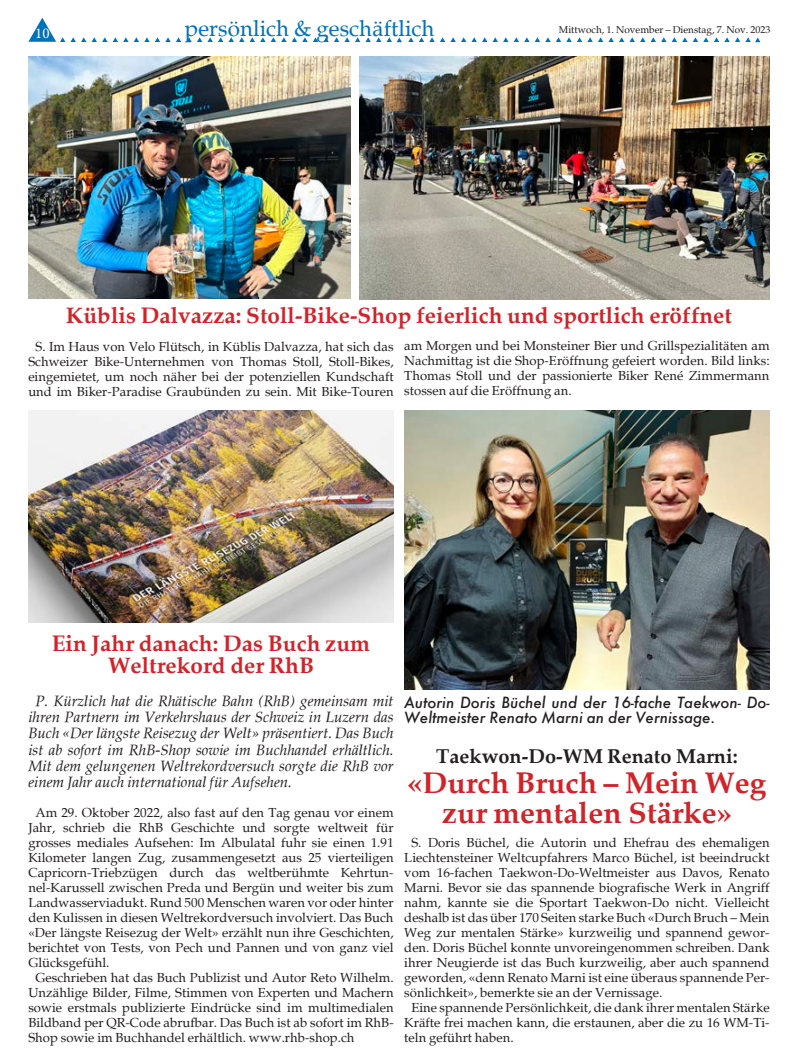
<style>
.page{position:relative;width:798px;height:1063px;background:#fff}
.page>*{position:absolute;margin:0;border:0;box-sizing:border-box;transform-origin:0 0}
.Lauftext{font:700 30px/30px "Palatia";color:#d1232a;text-align:center}
.Lauftext-2{font:700 22.5px/22.5px "Palatia";color:#d1232a;text-align:center}
.Seitenrubrik{font:22.5px "Palatia";color:#0072bc}
.Lauftext-3{font:700 20px "Palatia";color:#231f20}
.Lauftext-4{font:italic 15px/16.2px "Palatia";color:#231f20;text-align:justify}
.Lauftext-5{font:italic 500 15px/15px "Futura";color:#231f20}
.t1{font:15px "Minion Pro";color:#fff}
.Lauftext-6{font:13.12px/15px "Palatia";color:#231f20;text-align:justify}
.t2{font:10px "Palatia";color:#231f20}
</style>
<div class="page">
<svg style="left:113px;top:37px;width:15px;height:5px"></svg>
<svg style="left:134px;top:37px;width:15px;height:5px"></svg>
<svg style="left:155px;top:37px;width:152px;height:5px"></svg>
<svg style="left:313px;top:37px;width:15px;height:5px"></svg>
<svg style="left:334px;top:37px;width:15px;height:5px"></svg>
<svg style="left:28px;top:18px;width:79px;height:24px"></svg>
<svg style="left:355px;top:37px;width:47px;height:5px"></svg>
<svg style="left:408px;top:37px;width:47px;height:5px"></svg>
<svg style="left:461px;top:37px;width:15px;height:5px"></svg>
<svg style="left:482px;top:37px;width:15px;height:5px"></svg>
<svg style="left:503px;top:37px;width:152px;height:5px"></svg>
<svg style="left:661px;top:37px;width:15px;height:5px"></svg>
<svg style="left:682px;top:37px;width:15px;height:5px"></svg>
<svg style="left:703px;top:37px;width:57px;height:5px"></svg>
<img style="left:28px;top:57px;width:322px;height:241px">
<img style="left:360px;top:57px;width:409px;height:242px">
<img style="left:28px;top:411px;width:365px;height:212px">
<img style="left:404px;top:411px;width:365px;height:279px">
<p class="t1" style="left:35px;top:23px;width:16px">10</p>
<p class="Seitenrubrik" style="left:185px;top:15px;width:251px">persönlich &amp; geschäftlich</p>
<p class="t2" style="left:558px;top:23px;width:213px">Mittwoch, 1. November – Dienstag, 7. Nov. 2023</p>
<p class="Lauftext-2" style="left:66px;top:304px;width:667px">Küblis Dalvazza: Stoll-Bike-Shop feierlich und sportlich eröffnet</p>
<p class="Lauftext-6" style="left:28px;top:339px;width:366px;text-align:center">S. Im Haus von Velo Flütsch, in Küblis Dalvazza, hat sich das Schweizer Bike-Unternehmen von Thomas Stoll, Stoll-Bikes, eingemietet, um noch näher bei der potenziellen Kundschaft und im Biker-Paradise Graubünden zu sein. Mit Bike-Touren</p>
<p class="Lauftext-6" style="left:404px;top:338px;width:366px">am Morgen und bei Monsteiner Bier und Grillspezialitäten am Nachmittag ist die Shop-Eröffnung gefeiert worden. Bild links:<br>Thomas Stoll und der passionierte Biker René Zimmermann stossen auf die Eröffnung an.</p>
<p class="Lauftext-2" style="left:52px;top:632px;width:320px">Ein Jahr danach: Das Buch zum<br>Weltrekord der RhB</p>
<p class="Lauftext-4" style="left:28px;top:693px;width:367px;text-indent:7px">P. Kürzlich hat die Rhätische Bahn (RhB) gemeinsam mit ihren Partnern im Verkehrshaus der Schweiz in Luzern das Buch «Der längste Reisezug der Welt» präsentiert. Das Buch ist ab sofort im RhB-Shop sowie im Buchhandel erhältlich.<br>Mit dem gelungenen Weltrekordversuch sorgte die RhB vor einem Jahr auch international für Aufsehen.</p>
<p class="Lauftext-6" style="left:28px;top:805px;width:366px;text-indent:7px">Am 29. Oktober 2022, also fast auf den Tag genau vor einem Jahr, schrieb die RhB Geschichte und sorgte weltweit für grosses mediales Aufsehen: Im Albulatal fuhr sie einen 1.91<br>Kilometer langen Zug, zusammengesetzt aus 25 vierteiligen Capricorn-Triebzügen durch das weltberühmte Kehrtun&shy;nel-Karussell zwischen Preda und Bergün und weiter bis zum Landwasserviadukt. Rund 500 Menschen waren vor oder hinter den Kulissen in diesen Weltrekordversuch involviert. Das Buch «Der längste Reisezug der Welt» erzählt nun ihre Geschichten, berichtet von Tests, von Pech und Pannen und von ganz viel Glücksgefühl.</p>
<p class="Lauftext-6" style="left:28px;top:970px;width:366px;text-indent:7px">Geschrieben hat das Buch Publizist und Autor Reto Wilhelm.<br>Unzählige Bilder, Filme, Stimmen von Experten und Machern sowie erstmals publizierte Eindrücke sind im multimedialen Bildband per QR-Code abrufbar. Das Buch ist ab sofort im RhB-Shop sowie im Buchhandel erhältlich. www.rhb-shop.ch</p>
<p class="Lauftext-5" style="left:404px;top:695px;width:367px">Autorin Doris Büchel und der 16-fache Taekwon- Do-<br>Weltmeister Renato Marni an der Vernissage.</p>
<p class="Lauftext-3" style="left:436px;top:744px;width:303px">Taekwon-Do-WM Renato Marni:</p>
<p class="Lauftext" style="left:407px;top:768px;width:360px">«Durch Bruch – Mein Weg zur mentalen Stärke»</p>
<p class="Lauftext-6" style="left:404px;top:835px;width:367px;text-indent:7px">S. Doris Büchel, die Autorin und Ehefrau des ehemaligen Liechtensteiner Weltcupfahrers Marco Büchel, ist beeindruckt vom 16-fachen Taekwon-Do-Weltmeister aus Davos, Renato Marni. Bevor sie das spannende biografische Werk in Angriff nahm, kannte sie die Sportart Taekwon-Do nicht. Vielleicht deshalb ist das über 170 Seiten starke Buch «Durch Bruch – Mein Weg zur mentalen Stärke» kurzweilig und spannend gewor&shy;den. Doris Büchel konnte unvoreingenommen schreiben. Dank ihrer Neugierde ist das Buch kurzweilig, aber auch spannend geworden, «denn Renato Marni ist eine überaus spannende Per&shy;sönlichkeit», bemerkte sie an der Vernissage.</p>
<p class="Lauftext-6" style="left:404px;top:1000px;width:366px;text-indent:7px">Eine spannende Persönlichkeit, die dank ihrer mentalen Stärke Kräfte frei machen kann, die erstaunen, aber die zu 16 WM-Ti&shy;teln geführt haben.</p>
</div>
